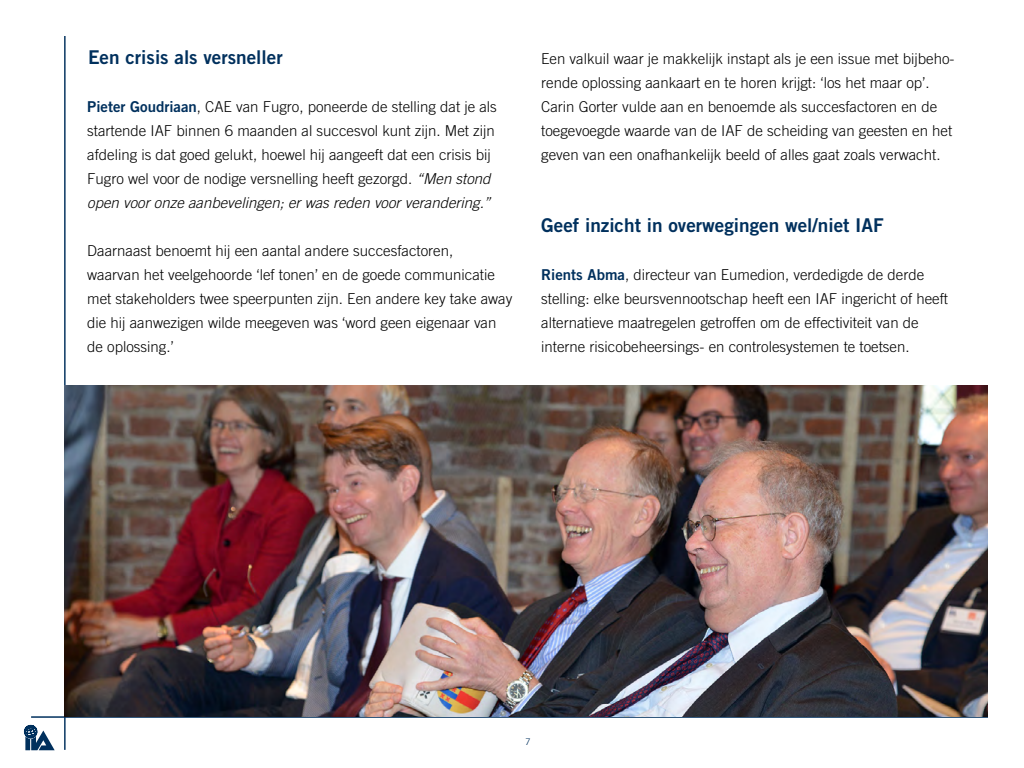
<style>
.page{position:relative;width:1024px;height:768px;background:#fff}
.page>*{position:absolute;margin:0;border:0;box-sizing:border-box;transform-origin:0 0}
.t1{font:19px "Trade Gothic Bold Two";color:#00305d}
.t2{font:300 15px/24px "Trade Gothic";color:#000}
.t3{font:10px "Itc Eras";color:#00305d}
.s1{font-family:"Trade Gothic Bold Two";font-weight:400;color:#00305d}
.s2{font-style:italic}
</style>
<div class="page">
<svg style="left:24px;top:724px;width:31px;height:26px"></svg>
<hr style="left:65px;top:36px;width:1px;height:714px;background:#00305d">
<hr style="left:31px;top:717px;width:957px;height:1px;background:#00305d">
<img style="left:64px;top:385px;width:924px;height:332px">
<p class="t1" style="left:88px;top:46px;width:196px">Een crisis als versneller</p>
<p class="t2" style="left:87px;top:95px;width:411px"><span class="s1">Pieter Goudriaan</span>, CAE van Fugro, poneerde de stelling dat je als startende IAF binnen 6 maanden al succesvol kunt zijn. Met zijn afdeling is dat goed gelukt, hoewel hij aangeeft dat een crisis bij Fugro wel voor de nodige versnelling heeft gezorgd. <span class="s2">“Men stond open voor onze aanbevelingen; er was reden voor verandering.”</span></p>
<p class="t2" style="left:87px;top:239px;width:427px">Daarnaast benoemt hij een aantal andere succesfactoren,<br>waarvan het veelgehoorde ‘lef tonen’ en de goede communicatie met stakeholders twee speerpunten zijn. Een andere key take away die hij aanwezigen wilde meegeven was ‘word geen eigenaar van de oplossing.’</p>
<p class="t2" style="left:541px;top:47px;width:415px">Een valkuil waar je makkelijk instapt als je een issue met bijbeho&shy;rende oplossing aankaart en te horen krijgt: ‘los het maar op’.<br>Carin Gorter vulde aan en benoemde als succesfactoren en de toegevoegde waarde van de IAF de scheiding van geesten en het geven van een onafhankelijk beeld of alles gaat zoals verwacht.</p>
<p class="t1" style="left:541px;top:214px;width:344px">Geef inzicht in overwegingen wel/niet IAF</p>
<p class="t2" style="left:541px;top:263px;width:408px"><span class="s1">Rients Abma</span>, directeur van Eumedion, verdedigde de derde stelling: elke beursvennootschap heeft een IAF ingericht of heeft alternatieve maatregelen getroffen om de effectiviteit van de interne risicobeheersings- en controlesystemen te toetsen.</p>
<p class="t3" style="left:525px;top:736px;width:7px">7</p>
</div>
